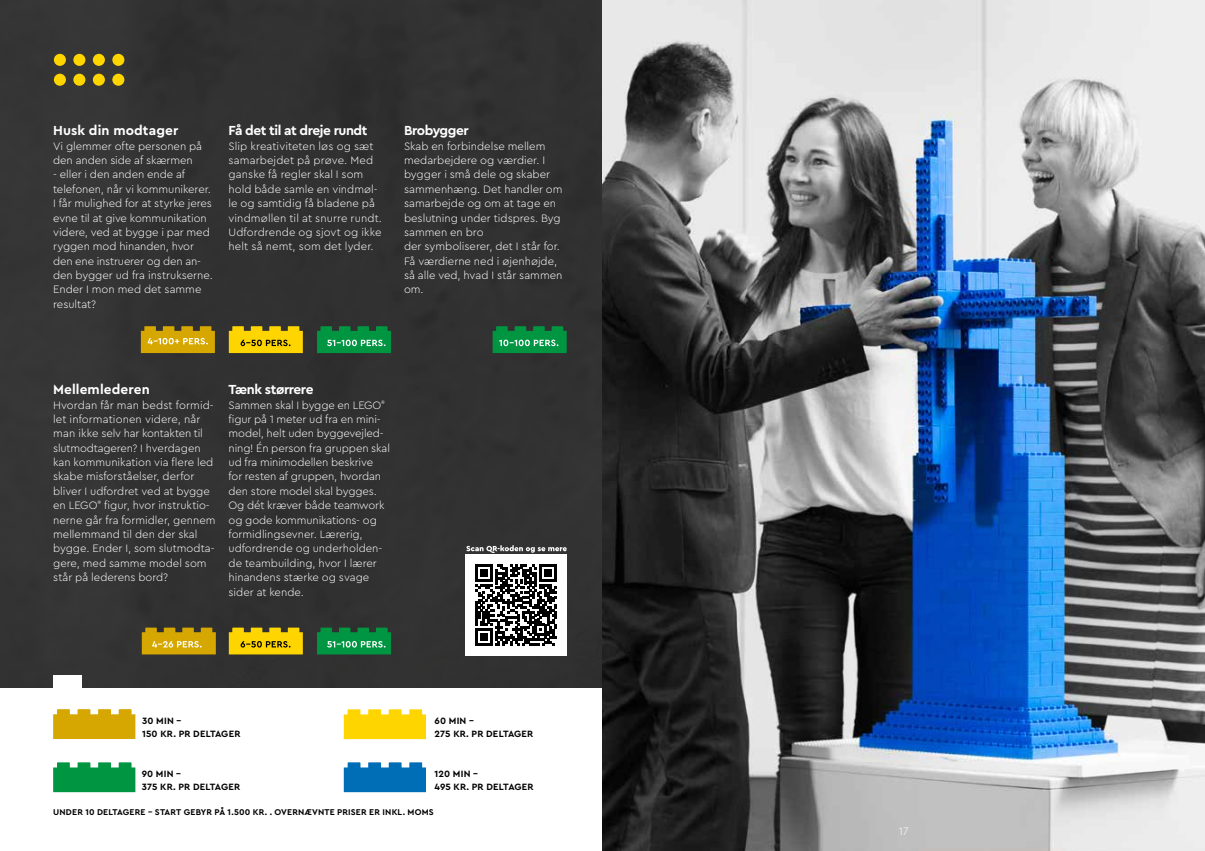
<style>
.page{position:relative;width:1205px;height:851px;background:#fff}
.page>*{position:absolute;margin:0;border:0;box-sizing:border-box;transform-origin:0 0}
.t1{font:700 13.75px "Cera Pro";letter-spacing:-.03em;color:#fff}
.t2{font:700 13.75px "Cera Pro";letter-spacing:.005em;color:#fff}
.t3{font:300 11.25px/14.4px "Cera Pro";color:#fff}
.t4{font:700 9.62px/13px "Cera Pro";letter-spacing:.01em;color:#000}
.t5{font:700 8.75px "Cera Pro";letter-spacing:.02em;color:#000}
</style>
<div class="page">
<img style="left:0;top:0;width:1205px;height:688px">
<div style="left:54px;top:54px;width:12px;height:12px;background:#ffd500;border-radius:50%"></div>
<div style="left:73px;top:54px;width:12px;height:12px;background:#ffd500;border-radius:50%"></div>
<div style="left:93px;top:54px;width:12px;height:12px;background:#ffd500;border-radius:50%"></div>
<div style="left:112px;top:54px;width:12px;height:12px;background:#ffd500;border-radius:50%"></div>
<div style="left:73px;top:74px;width:12px;height:12px;background:#ffd500;border-radius:50%"></div>
<div style="left:93px;top:74px;width:12px;height:12px;background:#ffd500;border-radius:50%"></div>
<div style="left:112px;top:74px;width:12px;height:12px;background:#ffd500;border-radius:50%"></div>
<div style="left:54px;top:74px;width:12px;height:12px;background:#ffd500;border-radius:50%"></div>
<div style="left:465px;top:554px;width:102px;height:101px;background:#fff"></div>
<svg style="left:475px;top:564px;width:82px;height:82px"></svg>
<svg style="left:466px;top:545px;width:101px;height:8px"></svg>
<svg style="left:141px;top:326px;width:74px;height:27px;background:#cca416"></svg>
<svg style="left:317px;top:326px;width:74px;height:27px;background:#16964d"></svg>
<svg style="left:317px;top:627px;width:74px;height:27px;background:#17944d"></svg>
<svg style="left:229px;top:326px;width:74px;height:27px;background:#dfbb03"></svg>
<svg style="left:229px;top:627px;width:74px;height:27px;background:#dcb804"></svg>
<svg style="left:493px;top:326px;width:74px;height:27px;background:#17964e"></svg>
<svg style="left:142px;top:627px;width:74px;height:27px;background:#c9a114"></svg>
<svg style="left:53px;top:688px;width:1152px;height:162px"></svg>
<div style="left:53px;top:675px;width:28px;height:26px;background:#fff"></div>
<svg style="left:53px;top:709px;width:82px;height:29px;background:#d8ad12"></svg>
<svg style="left:53px;top:762px;width:82px;height:30px;background:#139e4f"></svg>
<svg style="left:344px;top:709px;width:82px;height:30px;background:#ffd812"></svg>
<svg style="left:344px;top:762px;width:82px;height:30px;background:#1378bc"></svg>
<p class="t2" style="left:53px;top:121px;width:127px">Husk din modtager</p>
<p class="t3" style="left:53px;top:138px;width:150px">Vi glemmer ofte personen på den anden side af skærmen</p>
<p class="t3" style="left:53px;top:167px;width:161px">- eller i den anden ende af telefonen, når vi kommunikerer.<br>I får mulighed for at styrke jeres evne til at give kommunikation videre, ved at bygge i par med ryggen mod hinanden, hvor den ene instruerer og den an&shy;den bygger ud fra instrukserne.<br>Ender I mon med det samme resultat?</p>
<p class="t1" style="left:229px;top:121px;width:140px">Få det til at dreje rundt</p>
<p class="t3" style="left:229px;top:138px;width:155px">Slip kreativiteten løs og sæt samarbejdet på prøve. Med ganske få regler skal I som hold både samle en vindmøl&shy;le og samtidig få bladene på vindmøllen til at snurre rundt.<br>Udfordrende og sjovt og ikke helt så nemt, som det lyder.</p>
<p class="t1" style="left:404px;top:121px;width:66px">Brobygger</p>
<p class="t3" style="left:404px;top:138px;width:160px">Skab en forbindelse mellem medarbejdere og værdier. I bygger i små dele og skaber sammenhæng. Det handler om samarbejde og om at tage en beslutning under tidspres. Byg sammen en bro<br>der symboliserer, det I står for.<br>Få værdierne ned i øjenhøjde, så alle ved, hvad I står sammen om.</p>
<p class="t2" style="left:53px;top:380px;width:98px">Mellemlederen</p>
<p class="t3" style="left:53px;top:397px;width:164px">Hvordan får man bedst formid&shy;let informationen videre, når man ikke selv har kontakten til slutmodtageren? I hverdagen kan kommunikation via flere led skabe misforståelser, derfor bliver I udfordret ved at bygge en LEGO<sup>®</sup> figur, hvor instruktio&shy;nerne går fra formidler, gennem mellemmand til den der skal bygge. Ender I, som slutmodta&shy;gere, med samme model som står på lederens bord?</p>
<p class="t1" style="left:229px;top:380px;width:86px">Tænk størrere</p>
<p class="t3" style="left:229px;top:397px;width:163px">Sammen skal I bygge en LEGO<sup>® </sup>figur på 1 meter ud fra en mini&shy;model, helt uden byggevejled&shy;ning! Én person fra gruppen skal ud fra minimodellen beskrive<br>for resten af gruppen, hvordan den store model skal bygges.<br>Og dét kræver både teamwork og gode kommunikations- og formidlingsevner. Lærerig, udfordrende og underholden&shy;de teambuilding, hvor I lærer hinandens stærke og svage sider at kende.</p>
<p class="t4" style="left:142px;top:713px;width:100px">30 MIN -<br>150 KR. PR DELTAGER</p>
<p class="t4" style="left:142px;top:766px;width:100px">90 MIN -<br>375 KR. PR DELTAGER</p>
<p class="t4" style="left:435px;top:713px;width:100px">60 MIN -<br>275 KR. PR DELTAGER</p>
<p class="t4" style="left:435px;top:766px;width:100px">120 MIN -<br>495 KR. PR DELTAGER</p>
<p class="t5" style="left:53px;top:805px;width:382px">UNDER 10 DELTAGERE - START GEBYR PÅ 1.500 KR. . OVERNÆVNTE PRISER ER INKL. MOMS</p>
<p class="t3" style="left:899px;top:823px;width:11px">17</p>
</div>
